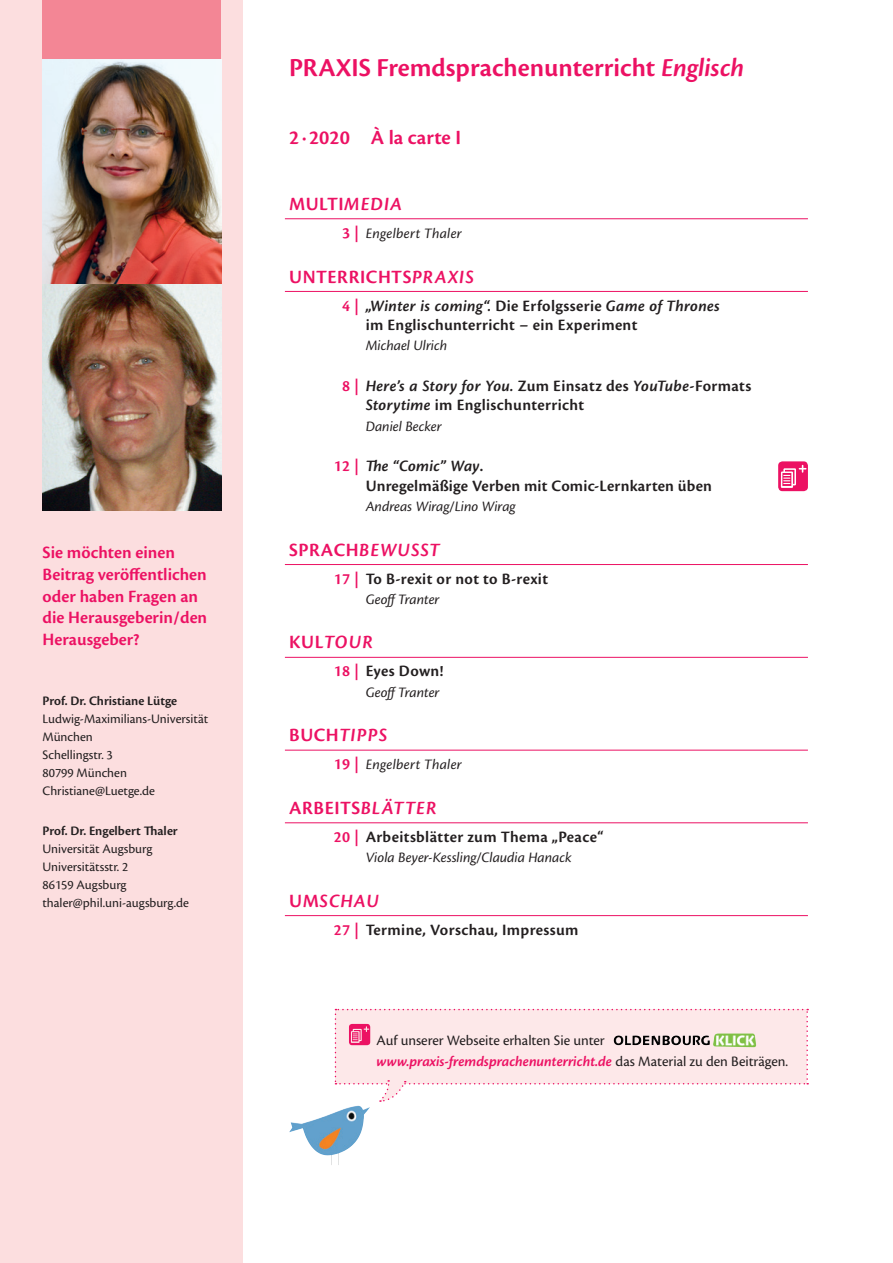
<style>
.page{position:relative;width:893px;height:1263px;background:#fff}
.page>*{position:absolute;margin:0;border:0;box-sizing:border-box;transform-origin:0 0}
.t1{font:600 27px "Cronos Pro";color:#ec1163}
.t2{font:600 21px "Cronos Pro";color:#ec1163}
.t3{font:600 19.5px "Cronos Pro";letter-spacing:.025em;color:#ec1163}
.t4{font:italic 600 19.5px "Cronos Pro";letter-spacing:.05em;color:#ec1163}
.t5{font:600 18px/21.6px "Cronos Pro";color:#ec1163}
.t6{font:600 16.5px/19.5px "Cronos Pro";letter-spacing:.02em;color:#231f20}
.t7{font:italic 15px "Cronos Pro";color:#231f20}
.t8{font:15px/21px "Cronos Pro";letter-spacing:-.005em;color:#231f20}
.t9{font:13.5px/18px "Cronos Pro";color:#231f20}
.t10{font:600 13.5px "Cronos Pro";color:#231f20}
.s1{font-style:italic}
.s2{font-weight:600;font-style:normal;font-size:16.5px;color:#ec1163}
.s3{color:#ec1163}
.s4{font-style:normal}
.s5{font-weight:600;font-style:italic;color:#ec1163}
</style>
<div class="page">
<div style="left:0;top:0;width:242px;height:1263px;background:#fcdedf"></div>
<div style="left:43px;top:0;width:178px;height:64px;background:#f38695"></div>
<img style="left:43px;top:60px;width:178px;height:225px">
<img style="left:43px;top:285px;width:178px;height:225px">
<hr style="left:285px;top:218px;width:523px;height:1px;background:#ec1163">
<hr style="left:285px;top:291px;width:523px;height:1px;background:#ec1163">
<hr style="left:285px;top:564px;width:523px;height:1px;background:#ec1163">
<hr style="left:285px;top:657px;width:523px;height:1px;background:#ec1163">
<hr style="left:285px;top:750px;width:523px;height:1px;background:#ec1163">
<hr style="left:285px;top:822px;width:523px;height:1px;background:#ec1163">
<hr style="left:285px;top:915px;width:523px;height:1px;background:#ec1163">
<img style="left:311px;top:1106px;width:47px;height:15px">
<svg style="left:335px;top:1009px;width:473px;height:93px"></svg>
<svg style="left:778px;top:461px;width:30px;height:30px"></svg>
<p class="t5" style="left:43px;top:542px;width:166px">Sie möchten einen<br>Beitrag veröffentlichen oder haben Fragen an die Herausgeberin/den<br>Herausgeber?</p>
<p class="t10" style="left:43px;top:693px;width:136px">Prof. Dr. Christiane Lütge</p>
<p class="t9" style="left:43px;top:710px;width:167px">Ludwig-Maximilians-Universität<br>München<br>Schellingstr. 3<br>80799 München<br>Christiane@Luetge.de</p>
<p class="t10" style="left:43px;top:823px;width:137px">Prof. Dr. Engelbert Thaler</p>
<p class="t9" style="left:43px;top:839px;width:148px">Universität Augsburg<br>Universitätsstr. 2<br>86159 Augsburg thaler@phil.uni-augsburg.de</p>
<h1 class="t1" style="left:289px;top:52px;width:457px">PRAXIS Fremdsprachenunterricht <span class="s1">Englisch</span></h1>
<p class="t2" style="left:289px;top:125px;width:173px">2 · 2020 À la carte I</p>
<p class="t3" style="left:289px;top:193px;width:115px">MULTI<span class="s1">MEDIA</span></p>
<p class="t7" style="left:342px;top:225px;width:121px"><span class="s2">3 |</span> Engelbert Thaler</p>
<p class="t3" style="left:289px;top:265px;width:186px">UNTERRICHTS<span class="s1">PRAXIS</span></p>
<p class="t6" style="left:366px;top:296px;width:356px;text-indent:-24px"><span class="s3">4 |</span> <span class="s1">„Winter is coming“.</span> Die Erfolgsserie <span class="s1">Game of Thrones </span>im Englischunterricht − ein Experiment</p>
<p class="t7" style="left:366px;top:337px;width:83px">Michael Ulrich</p>
<p class="t6" style="left:366px;top:376px;width:387px;text-indent:-24px"><span class="s3">8 |</span> <span class="s1">Here’s a Story for You.</span> Zum Einsatz des <span class="s1">YouTube</span>-Formats<br><span class="s1">Storytime</span> im Englischunterricht</p>
<p class="t7" style="left:366px;top:417px;width:78px">Daniel Becker</p>
<p class="t6" style="left:366px;top:457px;width:348px;text-indent:-32px"><span class="s3">12 |</span> <span class="s1">The “Comic” Way</span>.<br>Unregelmäßige Verben mit Comic-Lernkarten üben</p>
<p class="t7" style="left:366px;top:498px;width:151px">Andreas Wirag/Lino Wirag</p>
<p class="t4" style="left:289px;top:538px;width:152px"><span class="s4">SPRACH</span>BEWUSST</p>
<p class="t6" style="left:334px;top:569px;width:216px"><span class="s3">17 |</span> To B-rexit or not to B-rexit</p>
<p class="t7" style="left:366px;top:591px;width:75px">Geoff Tranter</p>
<p class="t4" style="left:289px;top:631px;width:85px"><span class="s4">KUL</span>TOUR</p>
<p class="t6" style="left:334px;top:662px;width:111px"><span class="s3">18 |</span> Eyes Down!</p>
<p class="t7" style="left:366px;top:683px;width:75px">Geoff Tranter</p>
<p class="t4" style="left:289px;top:724px;width:100px"><span class="s4">BUCH</span>TIPPS</p>
<p class="t7" style="left:334px;top:756px;width:130px"><span class="s2">19 |</span> Engelbert Thaler</p>
<p class="t3" style="left:289px;top:797px;width:149px">ARBEITS<span class="s1">BLÄTTER</span></p>
<p class="t6" style="left:334px;top:827px;width:272px"><span class="s3">20 |</span> Arbeitsblätter zum Thema „Peace“</p>
<p class="t7" style="left:366px;top:849px;width:208px">Viola Beyer-Kessling/Claudia Hanack</p>
<p class="t4" style="left:289px;top:889px;width:91px"><span class="s4">UM</span>SCHAU</p>
<p class="t6" style="left:334px;top:920px;width:246px"><span class="s3">27 |</span> Termine, Vorschau, Impressum</p>
<p class="t8" style="left:377px;top:1030px;width:413px">Auf unserer Webseite erhalten Sie unter <span class="s5">www.praxis-fremdsprachenunterricht.de</span> das Material zu den Beiträgen.</p>
</div>
